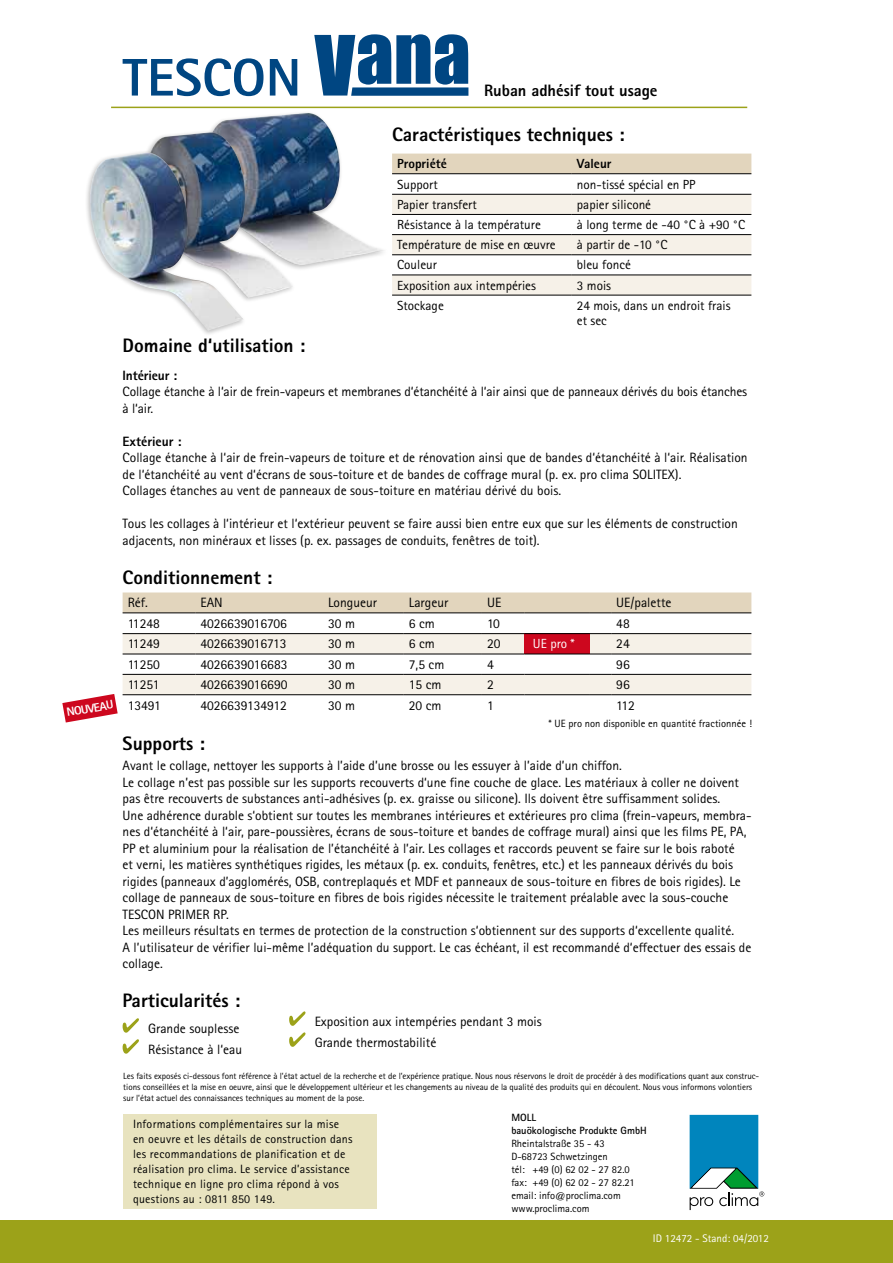
<style>
.page{position:relative;width:893px;height:1263px;background:#fff}
.page>*{position:absolute;margin:0;border:0;box-sizing:border-box;transform-origin:0 0}
.t1{font:800 19.5px "Rotis Sans Serif Pro";color:#000}
.t2{font:800 16.5px "Rotis Sans Serif Pro";color:#000}
.t3{font:13.5px/16.5px "Rotis Sans Serif Pro";color:#000}
.t4{font:800 13.5px "Rotis Sans Serif Pro";letter-spacing:-.005em;color:#000}
.t5{font:13.2px/15px "Rotis Sans Serif Pro";color:#000}
.t6{font:800 13.2px "Rotis Sans Serif Pro";color:#000}
.t7{font:13.2px "Rotis Sans Serif Pro";color:#fff}
.t8{font:12px/15px "Rotis Sans Serif Pro";letter-spacing:.02em;color:#000}
.t9{font:800 12px "Rotis Sans Serif Pro";color:#fff}
.t10{font:10.95px "Rotis Sans Serif Pro";color:#fff}
.t11{font:10.5px/12.9px "Rotis Sans Serif Pro";color:#000}
.t12{font:700 10.5px/12.9px "Rotis Sans Serif Pro";color:#000}
.t13{font:9px/11.2px "Rotis Sans Serif Pro";letter-spacing:-.005em;color:#000}
</style>
<div class="page">
<div style="left:0;top:1220px;width:893px;height:43px;background:#9ca219"></div>
<div style="left:123px;top:1114px;width:253px;height:95px;background:#e8e3bf"></div>
<svg style="left:690px;top:1115px;width:74px;height:95px"></svg>
<img style="left:211px;top:113px;width:173px;height:153px">
<div style="left:140px;top:130px;width:156px;height:174px;background:#000;opacity:.25"></div>
<img style="left:146px;top:132px;width:147px;height:166px">
<div style="left:84px;top:150px;width:162px;height:186px;background:#000;opacity:.25"></div>
<img style="left:90px;top:153px;width:154px;height:178px">
<svg style="left:123px;top:34px;width:345px;height:62px"></svg>
<div style="left:392px;top:154px;width:359px;height:19px;background:#e2d5bd"></div>
<svg style="left:392px;top:195px;width:359px;height:100px"></svg>
<hr style="left:392px;top:173px;width:180px;height:1px;background:#000">
<hr style="left:572px;top:173px;width:179px;height:1px;background:#000">
<hr style="left:392px;top:194px;width:180px;height:1px;background:#000">
<hr style="left:572px;top:194px;width:179px;height:1px;background:#000">
<hr style="left:392px;top:214px;width:180px;height:1px;background:#000">
<hr style="left:572px;top:214px;width:179px;height:1px;background:#000">
<hr style="left:392px;top:234px;width:180px;height:1px;background:#000">
<hr style="left:572px;top:234px;width:179px;height:1px;background:#000">
<hr style="left:392px;top:254px;width:180px;height:1px;background:#000">
<hr style="left:572px;top:254px;width:179px;height:1px;background:#000">
<hr style="left:392px;top:275px;width:180px;height:1px;background:#000">
<hr style="left:572px;top:275px;width:179px;height:1px;background:#000">
<hr style="left:392px;top:295px;width:180px;height:1px;background:#000">
<hr style="left:572px;top:295px;width:179px;height:1px;background:#000">
<svg style="left:123px;top:592px;width:628px;height:21px;background:#ddd1ba"></svg>
<hr style="left:611px;top:612px;width:140px;height:1px;background:#000">
<svg style="left:123px;top:1018px;width:16px;height:15px"></svg>
<svg style="left:123px;top:1039px;width:16px;height:15px"></svg>
<svg style="left:289px;top:1011px;width:17px;height:15px"></svg>
<svg style="left:289px;top:1032px;width:17px;height:15px"></svg>
<svg style="left:62px;top:633px;width:689px;height:89px"></svg>
<hr style="left:111px;top:107px;width:636px;height:1px;background:#9ca219">
<p class="t2" style="left:484px;top:80px;width:175px">Ruban adhésif tout usage</p>
<p class="t9" style="left:65px;top:705px;width:49px;rotate:-10deg">Nouve au</p>
<h1 class="t1" style="left:392px;top:122px;width:234px">Caractéristiques techniques :</h1>
<p class="t6" style="left:397px;top:155px;width:51px">Propriété</p>
<p class="t6" style="left:577px;top:155px;width:36px">Valeur</p>
<p class="t5" style="left:397px;top:177px;width:42px">Support</p>
<p class="t5" style="left:577px;top:177px;width:120px">non-tissé spécial en PP</p>
<p class="t5" style="left:397px;top:197px;width:81px">Papier transfert</p>
<p class="t5" style="left:577px;top:197px;width:76px">papier siliconé</p>
<p class="t5" style="left:397px;top:217px;width:145px">Résistance à la température</p>
<p class="t5" style="left:577px;top:217px;width:170px">à long terme de -40 °C à +90 °C</p>
<p class="t5" style="left:397px;top:237px;width:160px">Température de mise en œuvre</p>
<p class="t5" style="left:577px;top:237px;width:92px">à partir de -10 °C</p>
<p class="t5" style="left:397px;top:258px;width:41px">Couleur</p>
<p class="t5" style="left:577px;top:258px;width:56px">bleu foncé</p>
<p class="t5" style="left:397px;top:278px;width:140px">Exposition aux intempéries</p>
<p class="t5" style="left:577px;top:278px;width:36px">3 mois</p>
<p class="t5" style="left:397px;top:298px;width:48px">Stockage</p>
<p class="t5" style="left:577px;top:298px;width:155px">24 mois, dans un endroit frais et sec</p>
<h1 class="t1" style="left:123px;top:333px;width:184px">Domaine d‘utilisation :</h1>
<p class="t4" style="left:123px;top:367px;width:56px">Intérieur :</p>
<p class="t3" style="left:123px;top:384px;width:626px">Collage étanche à l‘air de frein-vapeurs et membranes d‘étanchéité à l‘air ainsi que de panneaux dérivés du bois étanches à l‘air.</p>
<p class="t4" style="left:123px;top:433px;width:60px">Extérieur :</p>
<p class="t3" style="left:123px;top:450px;width:626px">Collage étanche à l‘air de frein-vapeurs de toiture et de rénovation ainsi que de bandes d‘étanchéité à l‘air. Réalisation de l‘étanchéité au vent d‘écrans de sous-toiture et de bandes de coffrage mural (p. ex. pro clima SOLITEX).<br>Collages étanches au vent de panneaux de sous-toiture en matériau dérivé du bois.</p>
<p class="t3" style="left:123px;top:516px;width:617px">Tous les collages à l‘intérieur et l‘extérieur peuvent se faire aussi bien entre eux que sur les éléments de construction adjacents, non minéraux et lisses (p. ex. passages de conduits, fenêtres de toit).</p>
<h1 class="t1" style="left:123px;top:565px;width:151px">Conditionnement :</h1>
<p class="t3" style="left:128px;top:595px;width:22px">Réf.</p>
<p class="t3" style="left:201px;top:595px;width:24px">EAN</p>
<p class="t3" style="left:328px;top:595px;width:50px">Longueur</p>
<p class="t3" style="left:409px;top:595px;width:41px">Largeur</p>
<p class="t3" style="left:487px;top:595px;width:16px">UE</p>
<p class="t3" style="left:616px;top:595px;width:57px">UE/palette</p>
<p class="t3" style="left:128px;top:615px;width:34px">11248</p>
<p class="t3" style="left:201px;top:615px;width:88px">4026639016706</p>
<p class="t3" style="left:328px;top:615px;width:28px">30 m</p>
<p class="t3" style="left:409px;top:615px;width:28px">6 cm</p>
<p class="t3" style="left:487px;top:615px;width:15px">10</p>
<p class="t3" style="left:616px;top:615px;width:15px">48</p>
<p class="t3" style="left:128px;top:636px;width:34px">11249</p>
<p class="t3" style="left:201px;top:636px;width:87px">4026639016713</p>
<p class="t3" style="left:328px;top:636px;width:28px">30 m</p>
<p class="t3" style="left:409px;top:636px;width:28px">6 cm</p>
<p class="t3" style="left:487px;top:636px;width:15px">20</p>
<p class="t7" style="left:533px;top:636px;width:43px">UE pro *</p>
<p class="t3" style="left:616px;top:636px;width:15px">24</p>
<p class="t3" style="left:128px;top:656px;width:34px">11250</p>
<p class="t3" style="left:201px;top:656px;width:88px">4026639016683</p>
<p class="t3" style="left:328px;top:656px;width:28px">30 m</p>
<p class="t3" style="left:409px;top:656px;width:37px">7,5 cm</p>
<p class="t3" style="left:487px;top:656px;width:8px">4</p>
<p class="t3" style="left:616px;top:656px;width:15px">96</p>
<p class="t3" style="left:128px;top:676px;width:33px">11251</p>
<p class="t3" style="left:201px;top:676px;width:88px">4026639016690</p>
<p class="t3" style="left:328px;top:676px;width:28px">30 m</p>
<p class="t3" style="left:409px;top:676px;width:34px">15 cm</p>
<p class="t3" style="left:487px;top:676px;width:8px">2</p>
<p class="t3" style="left:616px;top:676px;width:15px">96</p>
<p class="t3" style="left:128px;top:697px;width:35px">13491</p>
<p class="t3" style="left:201px;top:697px;width:88px">4026639134912</p>
<p class="t3" style="left:328px;top:697px;width:28px">30 m</p>
<p class="t3" style="left:409px;top:697px;width:34px">20 cm</p>
<p class="t3" style="left:487px;top:697px;width:8px">1</p>
<p class="t3" style="left:616px;top:697px;width:20px">112</p>
<p class="t11" style="left:548px;top:717px;width:205px">* UE pro non disponible en quantité fractionnée !</p>
<h1 class="t1" style="left:123px;top:731px;width:84px">Supports :</h1>
<p class="t3" style="left:123px;top:758px;width:631px">Avant le collage, nettoyer les supports à l’aide d’une brosse ou les essuyer à l’aide d’un chiffon.<br>Le collage n’est pas possible sur les supports recouverts d‘une fine couche de glace. Les matériaux à coller ne doivent pas être recouverts de substances anti-adhésives (p. ex. graisse ou silicone). Ils doivent être suffisamment solides.<br>Une adhérence durable s‘obtient sur toutes les membranes intérieures et extérieures pro clima (frein-vapeurs, membra&shy;nes d‘étanchéité à l‘air, pare-poussières, écrans de sous-toiture et bandes de coffrage mural) ainsi que les films PE, PA, PP et aluminium pour la réalisation de l’étanchéité à l’air. Les collages et raccords peuvent se faire sur le bois raboté<br>et verni, les matières synthétiques rigides, les métaux (p. ex. conduits, fenêtres, etc.) et les panneaux dérivés du bois rigides (panneaux d’agglomérés, OSB, contreplaqués et MDF et panneaux de sous-toiture en fibres de bois rigides). Le collage de panneaux de sous-toiture en fibres de bois rigides nécessite le traitement préalable avec la sous-couche TESCON PRIMER RP.<br>Les meilleurs résultats en termes de protection de la construction s‘obtiennent sur des supports d‘excellente qualité.<br>A l’utilisateur de vérifier lui-même l’adéquation du support. Le cas échéant, il est recommandé d‘effectuer des essais de collage.</p>
<h1 class="t1" style="left:123px;top:988px;width:119px">Particularités :</h1>
<p class="t3" style="left:148px;top:1018px;width:95px;line-height:21px">Grande souplesse<br>Résistance à l‘eau</p>
<p class="t3" style="left:315px;top:1011px;width:229px;line-height:21px">Exposition aux intempéries pendant 3 mois<br>Grande thermostabilité</p>
<p class="t13" style="left:123px;top:1070px;width:637px">Les faits exposés ci-dessous font référence à l’état actuel de la recherche et de l’expérience pratique. Nous nous réservons le droit de procédér à des modifications quant aux construc&shy;tions conseillées et la mise en oeuvre, ainsi que le développement ultérieur et les changements au niveau de la qualité des produits qui en découlent. Nous vous informons volontiers sur l’état actuel des connaissances techniques au moment de la pose.</p>
<p class="t12" style="left:511px;top:1111px;width:137px">MOLL<br>bauökologische Produkte GmbH</p>
<p class="t11" style="left:511px;top:1137px;width:125px">Rheintalstraße 35 - 43<br>D-68723 Schwetzingen<br>tél: +49 (0) 62 02 - 27 82.0 fax: +49 (0) 62 02 - 27 82.21 email: info@proclima.com www.proclima.com</p>
<p class="t8" style="left:133px;top:1117px;width:221px">Informations complémentaires sur la mise en oeuvre et les détails de construction dans les recommandations de planification et de réalisation pro clima. Le service d’assistance technique en ligne pro clima répond à vos questions au : 0811 850 149.</p>
<p class="t10" style="left:653px;top:1231px;width:118px">ID 12472 - Stand: 04/2012</p>
</div>
